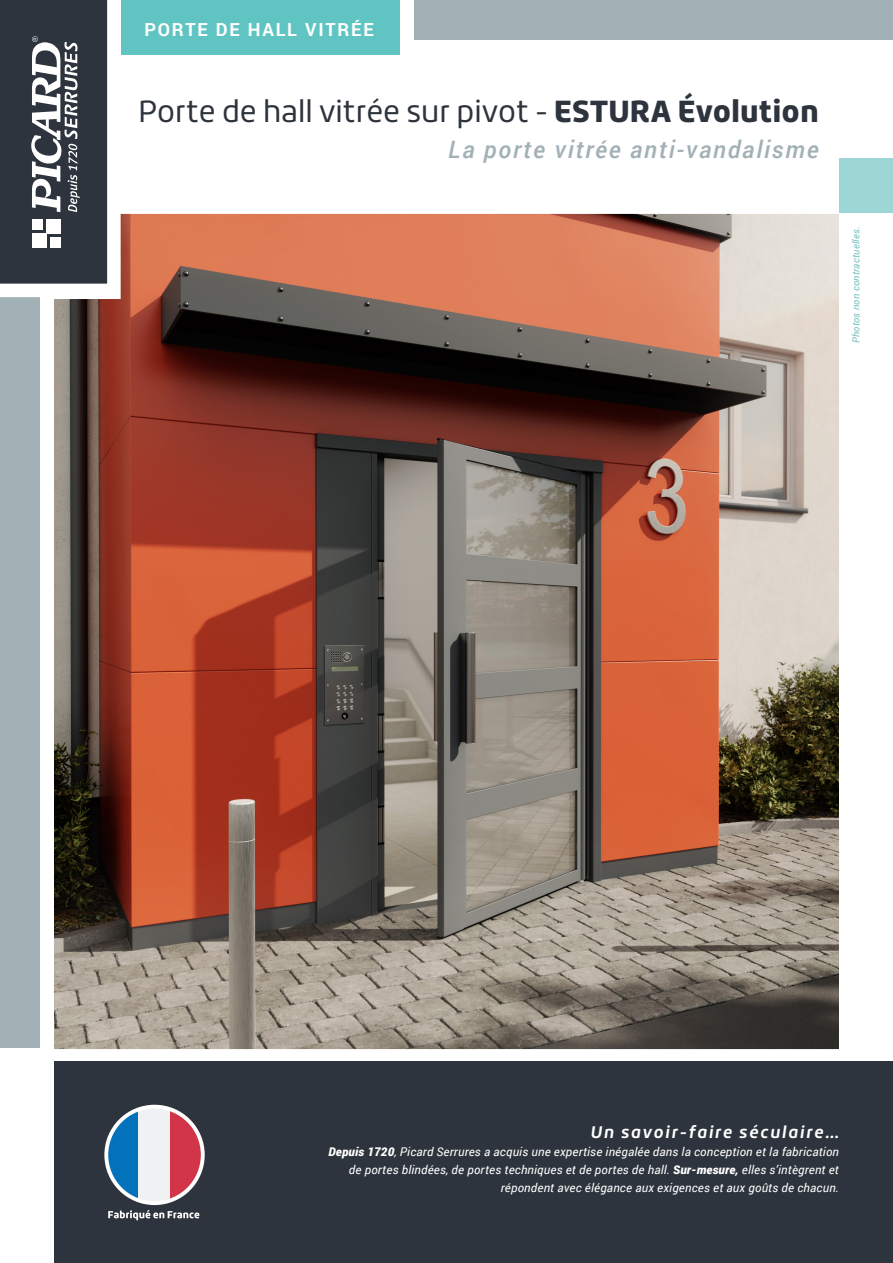
<style>
.page{position:relative;width:893px;height:1263px;background:#fff}
.page>*{position:absolute;margin:0;border:0;box-sizing:border-box;transform-origin:0 0}
.t1{font:30px "Roihu";color:#2e343d}
.t2{font:italic 500 24px "Roboto";letter-spacing:.075em;color:#a2b1b6}
.t3{font:700 18px "Roboto";letter-spacing:.1em;color:#fff}
.t4{font:italic 700 16.5px "Roihu";letter-spacing:.1em;color:#fff}
.t5{font:italic 12px/18px "Roboto";letter-spacing:.015em;color:#fff;text-align:right}
.t6{font:italic 9.75px "Roboto";letter-spacing:.02em;color:#75c0c0}
.s1{font-weight:900}
</style>
<div class="page">
<div style="left:54px;top:1061px;width:839px;height:202px;background:#2e343d"></div>
<div style="left:839px;top:158px;width:54px;height:54px;background:#9dd7d5"></div>
<div style="left:414px;top:0;width:479px;height:40px;background:#a2b1b6"></div>
<div style="left:0;top:262px;width:40px;height:785px;background:#a2b1b6"></div>
<svg style="left:0;top:0;width:127px;height:298px"></svg>
<img style="left:54px;top:214px;width:785px;height:835px">
<div style="left:138px;top:1107px;width:32px;height:96px;background:#eff1f3"></div>
<svg style="left:170px;top:1107px;width:32px;height:96px;fill:#d23547"></svg>
<svg style="left:107px;top:1107px;width:31px;height:96px;fill:#0372ba"></svg>
<div style="left:104px;top:1105px;width:101px;height:100px;border:4px solid #fff;border-radius:50%"></div>
<svg style="left:108px;top:1210px;width:91px;height:10px"></svg>
<div style="left:121px;top:0;width:278px;height:54px;background:#60c5c2"></div>
<p class="t3" style="left:144px;top:17px;width:231px">PORTE DE HALL VITRÉE</p>
<p class="t1" style="left:138px;top:94px;width:682px">Porte de hall vitrée sur pivot - <span class="s1">ESTURA Évolution</span></p>
<p class="t2" style="left:448px;top:133px;width:372px">La porte vitrée anti-vandalisme</p>
<p class="t6" style="left:849px;top:343px;width:118px;rotate:-90deg">Photos non contractuelles.</p>
<h3 class="t4" style="left:590px;top:1123px;width:250px">Un savoir-faire séculaire…</h3>
<p class="t5" style="left:328px;top:1142px;width:512px"><span class="s1">Depuis 1720</span>, Picard Serrures a acquis une expertise inégalée dans la conception et la fabrication de portes blindées, de portes techniques et de portes de hall. <span class="s1">Sur-mesure,</span> elles s’intègrent et répondent avec élégance aux exigences et aux goûts de chacun.</p>
</div>
